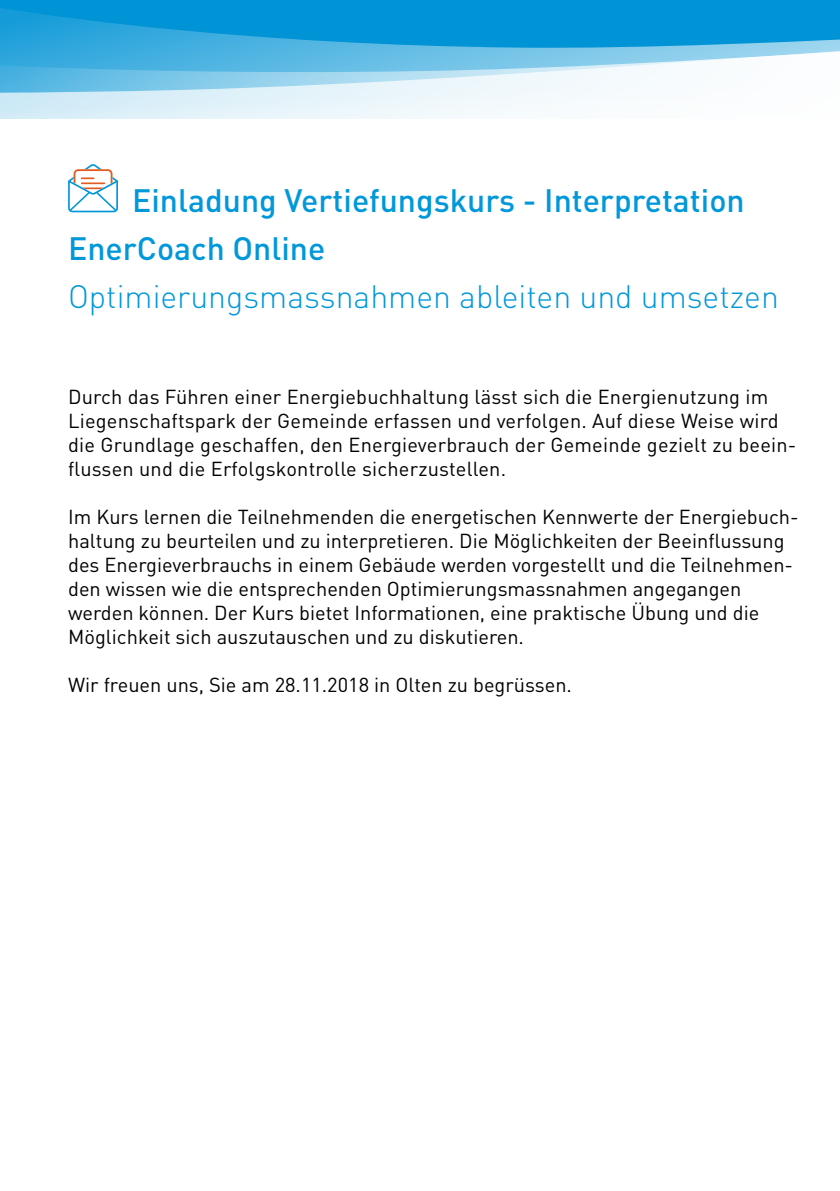
<style>
.page{position:relative;width:840px;height:1191px;background:#fff}
.page>*{position:absolute;margin:0;border:0;box-sizing:border-box;transform-origin:0 0}
.t1{font:500 32px/48px "DIN Pro";color:#0098d9}
.t2{font:300 32px "DIN Pro";color:#0098d9}
.t3{font:20px/24px "DIN Pro";color:#000}
</style>
<div class="page">
<div style="left:0;top:0;width:839px;height:118px;background:#0093d5"></div>
<svg style="left:0;top:8px;width:839px;height:38px"></svg>
<svg style="left:0;top:46px;width:839px;height:73px;background:#b7e0f2"></svg>
<svg style="left:68px;top:164px;width:50px;height:48px"></svg>
<h1 class="t1" style="left:68px;top:175px;width:677px;text-indent:64px">Einladung Vertiefungskurs - Interpretation<br>EnerCoach Online</h1>
<h1 class="t2" style="left:68px;top:275px;width:712px">Optimierungsmassnahmen ableiten und umsetzen</h1>
<p class="t3" style="left:68px;top:384px;width:729px">Durch das Führen einer Energiebuchhaltung lässt sich die Energienutzung im Liegenschaftspark der Gemeinde erfassen und verfolgen. Auf diese Weise wird die Grundlage geschaffen, den Energieverbrauch der Gemeinde gezielt zu beein&shy;flussen und die Erfolgskontrolle sicherzustellen.</p>
<p class="t3" style="left:68px;top:504px;width:731px">Im Kurs lernen die Teilnehmenden die energetischen Kennwerte der Energiebuch&shy;haltung zu beurteilen und zu interpretieren. Die Möglichkeiten der Beeinflussung des Energieverbrauchs in einem Gebäude werden vorgestellt und die Teilnehmen&shy;den wissen wie die entsprechenden Optimierungsmassnahmen angegangen werden können. Der Kurs bietet Informationen, eine praktische Übung und die Möglichkeit sich auszutauschen und zu diskutieren.</p>
<p class="t3" style="left:68px;top:672px;width:505px">Wir freuen uns, Sie am 28.11.2018 in Olten zu begrüssen.</p>
</div>
